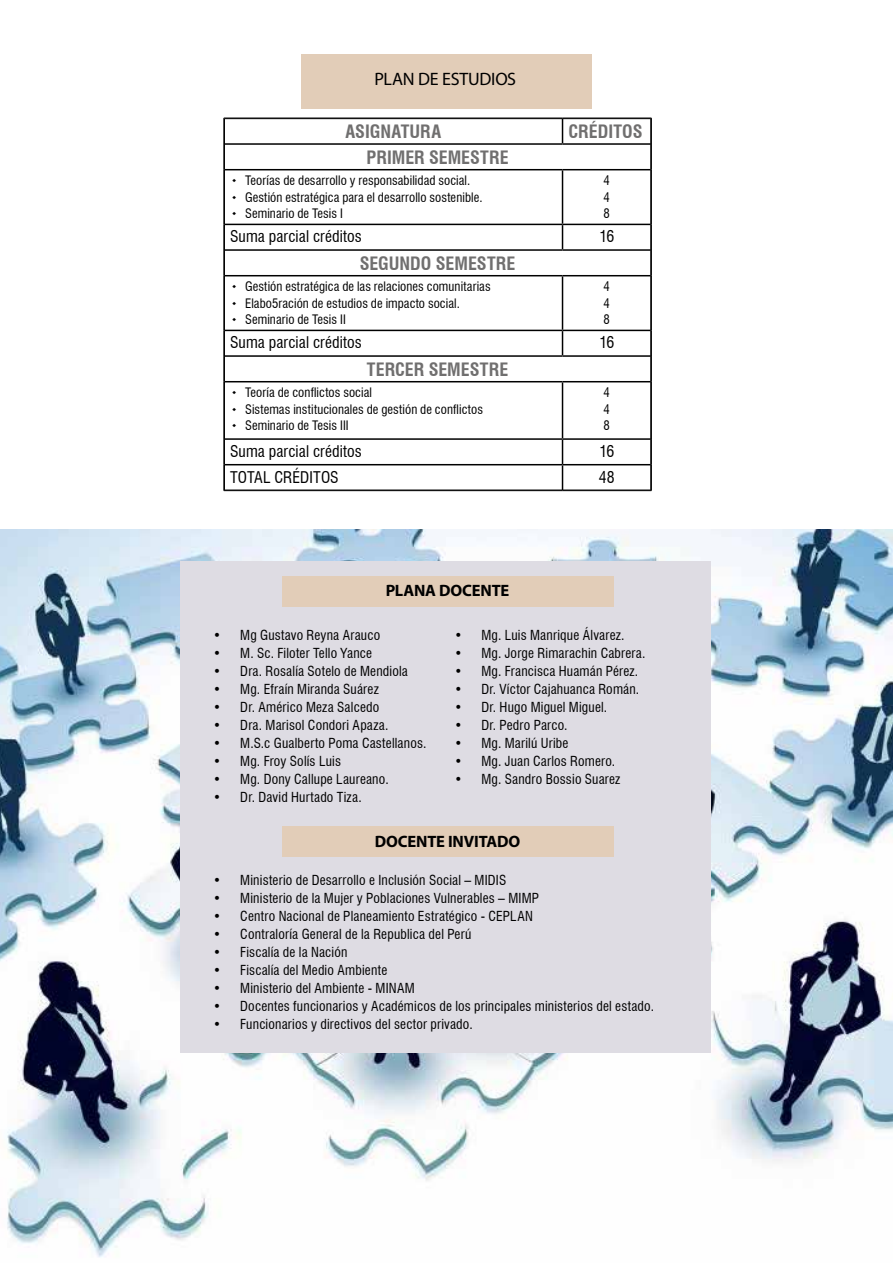
<style>
.page{position:relative;width:893px;height:1263px;background:#fff}
.page>*{position:absolute;margin:0;border:0;box-sizing:border-box;transform-origin:0 0}
.t1{font:700 condensed 18px "Swiss 721 BT";color:#706f6f}
.t2{font:18px "Myriad Pro";letter-spacing:-.015em;color:#000}
.t3{font:700 16.5px "Myriad Pro";letter-spacing:-.01em;color:#000}
.t4{font:condensed 15.75px "Swiss 721 BT";letter-spacing:.005em;color:#000}
.t5{font:condensed 13.5px "Swiss 721 BT";letter-spacing:.015em;color:#000}
.t6{font:condensed 12.75px/16.5px "Swiss 721 BT";letter-spacing:.005em;color:#000}
</style>
<div class="page">
<img style="left:0;top:529px;width:893px;height:729px">
<div style="left:301px;top:54px;width:291px;height:55px;background:#e2cdb8"></div>
<hr style="left:224px;top:118px;width:338px;height:1px;background:#000">
<hr style="left:562px;top:118px;width:89px;height:1px;background:#000">
<svg style="left:224px;top:118px;width:1px;height:52px"></svg>
<svg style="left:650px;top:118px;width:2px;height:52px"></svg>
<hr style="left:224px;top:170px;width:1px;height:54px;background:#000">
<hr style="left:650px;top:170px;width:1px;height:54px;background:#000">
<hr style="left:651px;top:170px;width:1px;height:54px;background:#000">
<svg style="left:224px;top:224px;width:1px;height:52px"></svg>
<svg style="left:650px;top:224px;width:2px;height:52px"></svg>
<hr style="left:224px;top:276px;width:1px;height:54px;background:#000">
<hr style="left:650px;top:276px;width:1px;height:54px;background:#000">
<hr style="left:651px;top:276px;width:1px;height:54px;background:#000">
<svg style="left:224px;top:330px;width:1px;height:52px"></svg>
<svg style="left:650px;top:330px;width:2px;height:52px"></svg>
<hr style="left:224px;top:382px;width:1px;height:57px;background:#000">
<hr style="left:650px;top:382px;width:1px;height:57px;background:#000">
<hr style="left:651px;top:382px;width:1px;height:57px;background:#000">
<svg style="left:224px;top:439px;width:1px;height:51px"></svg>
<svg style="left:650px;top:439px;width:2px;height:52px"></svg>
<hr style="left:224px;top:490px;width:338px;height:1px;background:#000">
<hr style="left:562px;top:490px;width:89px;height:1px;background:#000">
<svg style="left:562px;top:119px;width:1px;height:24px"></svg>
<hr style="left:225px;top:143px;width:337px;height:2px;background:#000">
<hr style="left:562px;top:143px;width:89px;height:2px;background:#000">
<hr style="left:225px;top:169px;width:337px;height:1px;background:#000">
<hr style="left:562px;top:169px;width:89px;height:1px;background:#000">
<hr style="left:562px;top:170px;width:1px;height:54px;background:#000">
<hr style="left:225px;top:224px;width:337px;height:1px;background:#000">
<hr style="left:562px;top:224px;width:89px;height:1px;background:#000">
<svg style="left:562px;top:225px;width:1px;height:24px"></svg>
<hr style="left:225px;top:249px;width:337px;height:2px;background:#000">
<hr style="left:562px;top:249px;width:89px;height:2px;background:#000">
<hr style="left:225px;top:275px;width:337px;height:1px;background:#000">
<hr style="left:562px;top:275px;width:89px;height:1px;background:#000">
<hr style="left:562px;top:276px;width:1px;height:54px;background:#000">
<hr style="left:225px;top:330px;width:337px;height:1px;background:#000">
<hr style="left:562px;top:330px;width:89px;height:1px;background:#000">
<svg style="left:562px;top:331px;width:1px;height:24px"></svg>
<hr style="left:225px;top:355px;width:337px;height:2px;background:#000">
<hr style="left:562px;top:355px;width:89px;height:2px;background:#000">
<hr style="left:225px;top:381px;width:337px;height:1px;background:#000">
<hr style="left:562px;top:381px;width:89px;height:1px;background:#000">
<hr style="left:562px;top:382px;width:1px;height:56px;background:#000">
<hr style="left:225px;top:438px;width:337px;height:2px;background:#000">
<hr style="left:562px;top:438px;width:89px;height:2px;background:#000">
<hr style="left:225px;top:464px;width:337px;height:1px;background:#000">
<hr style="left:562px;top:464px;width:89px;height:1px;background:#000">
<svg style="left:562px;top:440px;width:1px;height:50px"></svg>
<div style="left:180px;top:561px;width:530px;height:492px;background:#dedce3"></div>
<div style="left:282px;top:576px;width:331px;height:30px;background:#e2cdb8"></div>
<div style="left:282px;top:826px;width:331px;height:30px;background:#e2cdb8"></div>
<hr style="left:892px;top:0;width:1px;height:255px;background:#8a6347">
<h1 class="t2" style="left:375px;top:67px;width:143px">PLAN DE ESTUDIOS</h1>
<h1 class="t1" style="left:345px;top:121px;width:97px">ASIGNATURA</h1>
<h1 class="t1" style="left:568px;top:121px;width:76px">CRÉDITOS</h1>
<h1 class="t1" style="left:366px;top:146px;width:144px">PRIMER SEMESTRE</h1>
<p class="t6" style="left:245px;top:172px;width:239px">Teorías de desarrollo y responsabilidad social.<br>Gestión estratégica para el desarrollo sostenible.<br>Seminario de Tesis I</p>
<p class="t6" style="left:604px;top:172px;width:8px;text-align:justify">4<br>4<br>8</p>
<p class="t4" style="left:230px;top:227px;width:133px">Suma parcial créditos</p>
<p class="t4" style="left:599px;top:227px;width:16px">16</p>
<h1 class="t1" style="left:360px;top:252px;width:157px">SEGUNDO SEMESTRE</h1>
<p class="t6" style="left:245px;top:278px;width:247px">Gestión estratégica de las relaciones comunitarias<br>Elabo5ración de estudios de impacto social.<br>Seminario de Tesis II</p>
<p class="t6" style="left:604px;top:278px;width:8px;text-align:justify">4<br>4<br>8</p>
<p class="t4" style="left:230px;top:333px;width:133px">Suma parcial créditos</p>
<p class="t4" style="left:599px;top:333px;width:16px">16</p>
<h1 class="t1" style="left:367px;top:358px;width:143px">TERCER SEMESTRE</h1>
<p class="t6" style="left:245px;top:384px;width:239px">Teoría de conflictos social<br>Sistemas institucionales de gestión de conflictos<br>Seminario de Tesis III</p>
<p class="t6" style="left:604px;top:384px;width:8px;text-align:justify">4<br>4<br>8</p>
<p class="t4" style="left:230px;top:442px;width:133px">Suma parcial créditos</p>
<p class="t4" style="left:599px;top:442px;width:16px">16</p>
<p class="t4" style="left:230px;top:467px;width:110px">TOTAL CRÉDITOS</p>
<p class="t4" style="left:599px;top:467px;width:17px">48</p>
<p class="t3" style="left:386px;top:580px;width:125px">PLANA DOCENTE</p>
<p class="t5" style="left:213px;top:627px;width:168px">• Mg Gustavo Reyna Arauco</p>
<p class="t5" style="left:213px;top:645px;width:160px">• M. Sc. Filoter Tello Yance</p>
<p class="t5" style="left:213px;top:663px;width:196px">• Dra. Rosalía Sotelo de Mendiola</p>
<p class="t5" style="left:213px;top:681px;width:167px">• Mg. Efraín Miranda Suárez</p>
<p class="t5" style="left:213px;top:699px;width:167px">• Dr. Américo Meza Salcedo</p>
<p class="t5" style="left:213px;top:717px;width:177px">• Dra. Marisol Condori Apaza.</p>
<p class="t5" style="left:213px;top:735px;width:215px">• M.S.c Gualberto Poma Castellanos.</p>
<p class="t5" style="left:213px;top:753px;width:129px">• Mg. Froy Solís Luis</p>
<p class="t5" style="left:213px;top:771px;width:177px">• Mg. Dony Callupe Laureano.</p>
<p class="t5" style="left:213px;top:789px;width:150px">• Dr. David Hurtado Tiza.</p>
<p class="t5" style="left:454px;top:627px;width:172px">• Mg. Luis Manrique Álvarez.</p>
<p class="t5" style="left:454px;top:645px;width:193px">• Mg. Jorge Rimarachin Cabrera.</p>
<p class="t5" style="left:454px;top:663px;width:185px">• Mg. Francisca Huamán Pérez.</p>
<p class="t5" style="left:454px;top:681px;width:186px">• Dr. Víctor Cajahuanca Román.</p>
<p class="t5" style="left:454px;top:699px;width:154px">• Dr. Hugo Miguel Miguel.</p>
<p class="t5" style="left:454px;top:717px;width:115px">• Dr. Pedro Parco.</p>
<p class="t5" style="left:454px;top:735px;width:116px">• Mg. Marilú Uribe</p>
<p class="t5" style="left:454px;top:753px;width:162px">• Mg. Juan Carlos Romero.</p>
<p class="t5" style="left:454px;top:771px;width:168px">• Mg. Sandro Bossio Suarez</p>
<p class="t3" style="left:375px;top:830px;width:147px">DOCENTE INVITADO</p>
<p class="t5" style="left:213px;top:872px;width:294px">• Ministerio de Desarrollo e Inclusión Social – MIDIS</p>
<p class="t5" style="left:213px;top:890px;width:327px">• Ministerio de la Mujer y Poblaciones Vulnerables – MIMP</p>
<p class="t5" style="left:213px;top:908px;width:321px">• Centro Nacional de Planeamiento Estratégico - CEPLAN</p>
<p class="t5" style="left:213px;top:926px;width:260px">• Contraloría General de la Republica del Perú</p>
<p class="t5" style="left:213px;top:944px;width:136px">• Fiscalía de la Nación</p>
<p class="t5" style="left:213px;top:962px;width:175px">• Fiscalía del Medio Ambiente</p>
<p class="t5" style="left:213px;top:980px;width:203px">• Ministerio del Ambiente - MINAM</p>
<p class="t5" style="left:213px;top:998px;width:442px">• Docentes funcionarios y Académicos de los principales ministerios del estado.</p>
<p class="t5" style="left:213px;top:1016px;width:261px">• Funcionarios y directivos del sector privado.</p>
</div>
